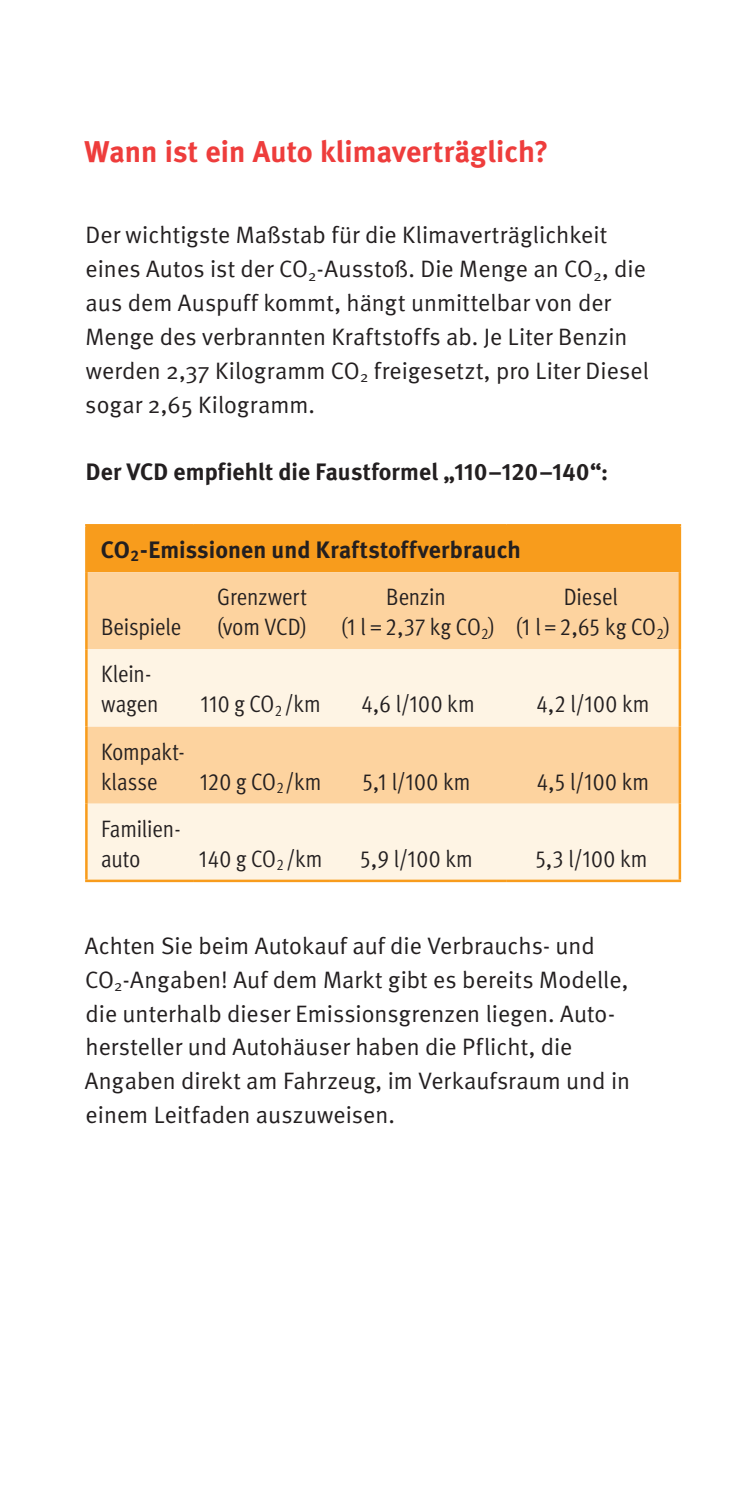
<style>
.page{position:relative;width:745px;height:1489px;background:#fff}
.page>*{position:absolute;margin:0;border:0;box-sizing:border-box;transform-origin:0 0}
.t1{font:700 30px "Meta";letter-spacing:.005em;color:#ee3d3c}
.t2{font:23.75px/33.8px "Meta Normal";letter-spacing:.005em;color:#231f20}
.t3{font:23.75px/30px "Meta Cond Normal";letter-spacing:-.005em;color:#231f20}
.t4{font:700 23.75px "Meta";letter-spacing:.005em;color:#231f20}
.t5{font:23.75px "Meta Cond Normal Expert";letter-spacing:.01em;color:#231f20}
.s1{font-family:"Meta Bold Expert";font-weight:400}
.s2{font-family:"Meta Cond Normal Expert"}
.s3{font-family:"Meta Cond Normal"}
</style>
<div class="page">
<div style="left:86px;top:525px;width:593px;height:47px;background:#f89c1c"></div>
<div style="left:88px;top:572px;width:590px;height:77px;background:#fdd39f"></div>
<svg style="left:88px;top:649px;width:590px;height:230px;background:#fde9cd"></svg>
<hr style="left:85px;top:524px;width:109px;height:2px;background:#f89c1c">
<hr style="left:85px;top:526px;width:3px;height:46px;background:#f89c1c">
<hr style="left:194px;top:524px;width:136px;height:2px;background:#f89c1c">
<hr style="left:330px;top:524px;width:176px;height:2px;background:#f89c1c">
<hr style="left:506px;top:524px;width:174px;height:2px;background:#f89c1c">
<hr style="left:678px;top:526px;width:2px;height:46px;background:#f89c1c">
<hr style="left:85px;top:572px;width:3px;height:77px;background:#f89c1c">
<hr style="left:678px;top:572px;width:2px;height:77px;background:#f89c1c">
<hr style="left:85px;top:649px;width:3px;height:77px;background:#f89c1c">
<hr style="left:678px;top:649px;width:2px;height:77px;background:#f89c1c">
<hr style="left:85px;top:726px;width:3px;height:77px;background:#f89c1c">
<hr style="left:678px;top:726px;width:2px;height:77px;background:#f89c1c">
<hr style="left:85px;top:803px;width:3px;height:76px;background:#f89c1c">
<hr style="left:678px;top:803px;width:2px;height:76px;background:#f89c1c">
<hr style="left:85px;top:879px;width:109px;height:3px;background:#f89c1c">
<hr style="left:194px;top:879px;width:136px;height:3px;background:#f89c1c">
<hr style="left:330px;top:879px;width:176px;height:3px;background:#f89c1c">
<hr style="left:506px;top:879px;width:174px;height:3px;background:#f89c1c">
<p class="t1" style="left:85px;top:134px;width:465px">Wann ist ein Auto klimaverträglich?</p>
<p class="t2" style="left:85px;top:218px;width:565px">Der wichtigste Maßstab für die Klimaverträglichkeit eines Autos ist der CO<sub>2</sub>-Ausstoß. Die Menge an CO<sub>2</sub>, die aus dem Auspuff kommt, hängt unmittelbar von der Menge des verbrannten Kraftstoffs ab. Je Liter Benzin werden 2,37 Kilogramm CO<sub>2</sub> freigesetzt, pro Liter Diesel sogar 2,65 Kilogramm.</p>
<p class="t4" style="left:86px;top:458px;width:523px">Der VCD empfiehlt die Faustformel „<span class="s1">110</span>–<span class="s1">120</span>–<span class="s1">140</span>“:</p>
<p class="t4" style="left:101px;top:535px;width:421px">CO<sub>2</sub>-Emissionen und Kraftstoffverbrauch</p>
<p class="t3" style="left:101px;top:611px;width:82px">Beispiele</p>
<p class="t3" style="left:101px;top:659px;width:59px">Klein&shy;wagen</p>
<p class="t3" style="left:101px;top:736px;width:85px">Kompakt&shy;klasse</p>
<p class="t3" style="left:101px;top:813px;width:81px">Familien&shy;auto</p>
<p class="t3" style="left:217px;top:581px;width:91px">Grenzwert (vom VCD)</p>
<p class="t3" style="left:341px;top:581px;width:154px;text-align:center">Benzin<br>(<span class="s2">1</span> l = <span class="s2">2</span>,<span class="s2">37</span> kg CO<sub>2</sub>)</p>
<p class="t3" style="left:516px;top:581px;width:155px;text-align:center">Diesel<br>(<span class="s2">1</span> l = <span class="s2">2</span>,<span class="s2">65</span> kg CO<sub>2</sub>)</p>
<p class="t3" style="left:200px;top:689px;width:122px"><span class="s2">110</span> g CO<sub>2</sub> /km</p>
<p class="t5" style="left:361px;top:690px;width:115px">4<span class="s3">,</span>6 <span class="s3">l/</span>100 <span class="s3">km</span></p>
<p class="t5" style="left:535px;top:690px;width:115px">4<span class="s3">,</span>2 <span class="s3">l/</span>100 <span class="s3">km</span></p>
<p class="t3" style="left:200px;top:766px;width:123px"><span class="s2">120</span> g CO<sub>2</sub> /km</p>
<p class="t5" style="left:362px;top:767px;width:110px">5<span class="s3">,</span>1 <span class="s3">l/</span>100 <span class="s3">km</span></p>
<p class="t5" style="left:536px;top:767px;width:114px">4<span class="s3">,</span>5 <span class="s3">l/</span>100 <span class="s3">km</span></p>
<p class="t3" style="left:199px;top:843px;width:125px"><span class="s2">140</span> g CO<sub>2</sub> /km</p>
<p class="t5" style="left:360px;top:845px;width:114px">5<span class="s3">,</span>9 <span class="s3">l/</span>100 <span class="s3">km</span></p>
<p class="t5" style="left:535px;top:845px;width:114px">5<span class="s3">,</span>3 <span class="s3">l/</span>100 <span class="s3">km</span></p>
<p class="t2" style="left:85px;top:928px;width:546px">Achten Sie beim Autokauf auf die Verbrauchs- und CO<sub>2</sub>-Angaben! Auf dem Markt gibt es bereits Modelle, die unterhalb dieser Emissionsgrenzen liegen. Auto&shy;hersteller und Autohäuser haben die Pflicht, die Angaben direkt am Fahrzeug, im Verkaufsraum und in einem Leitfaden auszuweisen.</p>
</div>
